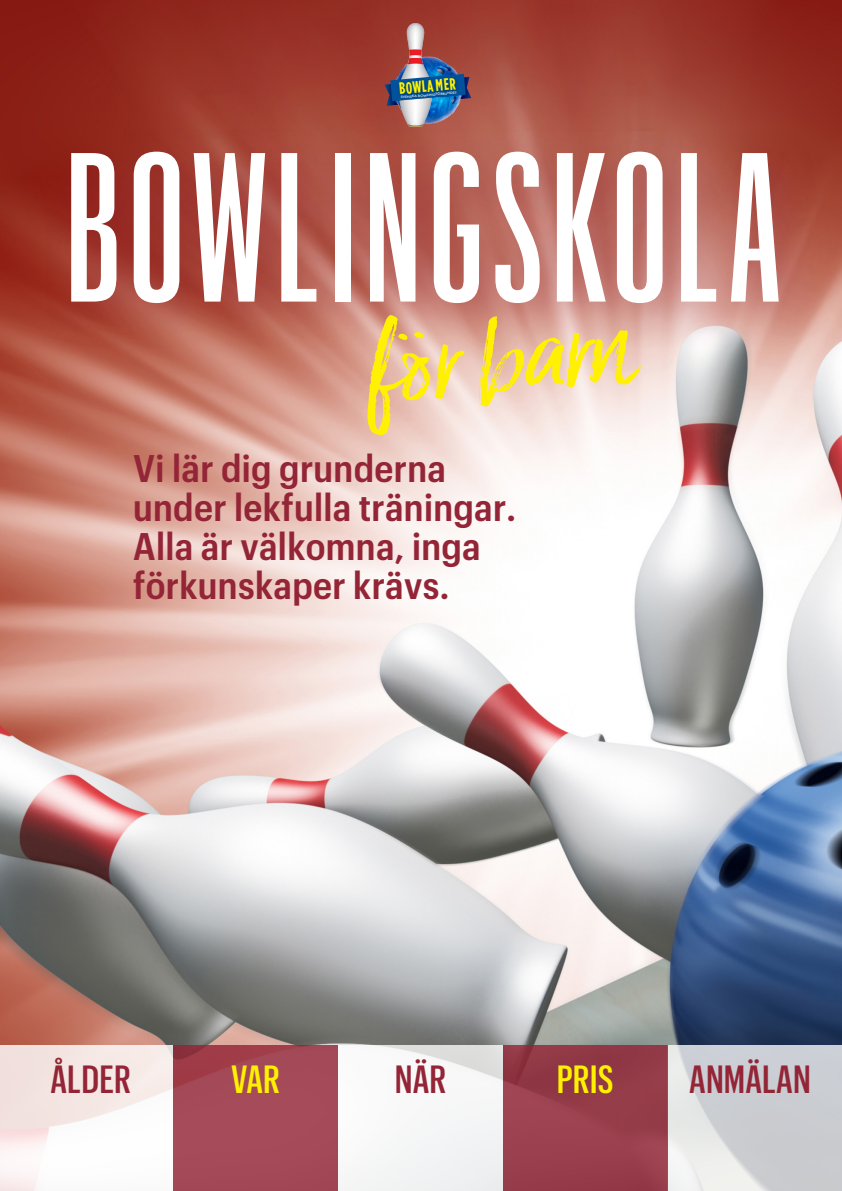
<style>
.page{position:relative;width:842px;height:1191px;background:#fff}
.page>*{position:absolute;margin:0;border:0;box-sizing:border-box;transform-origin:0 0}
.t1{font:500 207.6px "Graphik XXX Cond";letter-spacing:.045em;color:#fff}
.t2{font:142.1px "Lucky Fellas";color:#fff101}
.t3{font:500 38.5px "Graphik X Cond";letter-spacing:.005em;color:#932536}
.t4{font:500 38.5px "Graphik X Cond";letter-spacing:.005em;color:#fff101}
.t5{font:600 37.7px/39.2px "Graphik Compact";letter-spacing:.01em;color:#932536}
.t6{font:700 16.6px "Gotham Condensed";color:#fff200;scale:.91 1}
.t7{font:500 3px "Futura";color:#fff;scale:1.19 1}
</style>
<div class="page">
<img style="left:0;top:0;width:842px;height:1045px">
<div style="left:173px;top:1045px;width:165px;height:146px;background:linear-gradient(to bottom,#a24552,#a44b5a)"></div>
<svg style="left:0;top:1045px;width:173px;height:146px"></svg>
<svg style="left:338px;top:1045px;width:165px;height:146px;fill:#f6f6f7"></svg>
<svg style="left:668px;top:1045px;width:174px;height:146px;background:#d3d5d8"></svg>
<div style="left:503px;top:1045px;width:165px;height:146px;background:#963d4a"></div>
<div style="left:41px;top:124px;width:787px;height:228px;background:#932536;opacity:.49"></div>
<img style="left:382px;top:45px;width:92px;height:92px">
<img style="left:399px;top:24px;width:33px;height:102px">
<svg style="left:384px;top:74px;width:87px;height:32px"></svg>
<img style="left:395px;top:72px;width:67px;height:31px">
<p class="t6" style="left:398px;top:79px;width:64px;rotate:-5deg">BOWLA MER</p>
<p class="t7" style="left:400px;top:95px;width:49px;rotate:-5deg">SVENSKA BOWLINGFÖRBUNDET</p>
<p class="t1" style="left:66px;top:105px;width:715px">BOWLINGSKOLA</p>
<p class="t2" style="left:356px;top:287px;width:268px;rotate:-5deg">för barn</p>
<p class="t5" style="left:133px;top:445px;width:384px">Vi lär dig grunderna under lekfulla träningar.<br>Alla är välkomna, inga förkunskaper krävs.</p>
<p class="t3" style="left:51px;top:1052px;width:82px">ÅLDER</p>
<p class="t4" style="left:231px;top:1052px;width:50px">VAR</p>
<p class="t3" style="left:395px;top:1052px;width:53px">NÄR</p>
<p class="t4" style="left:557px;top:1052px;width:59px">PRIS</p>
<p class="t3" style="left:689px;top:1052px;width:123px">ANMÄLAN</p>
</div>
